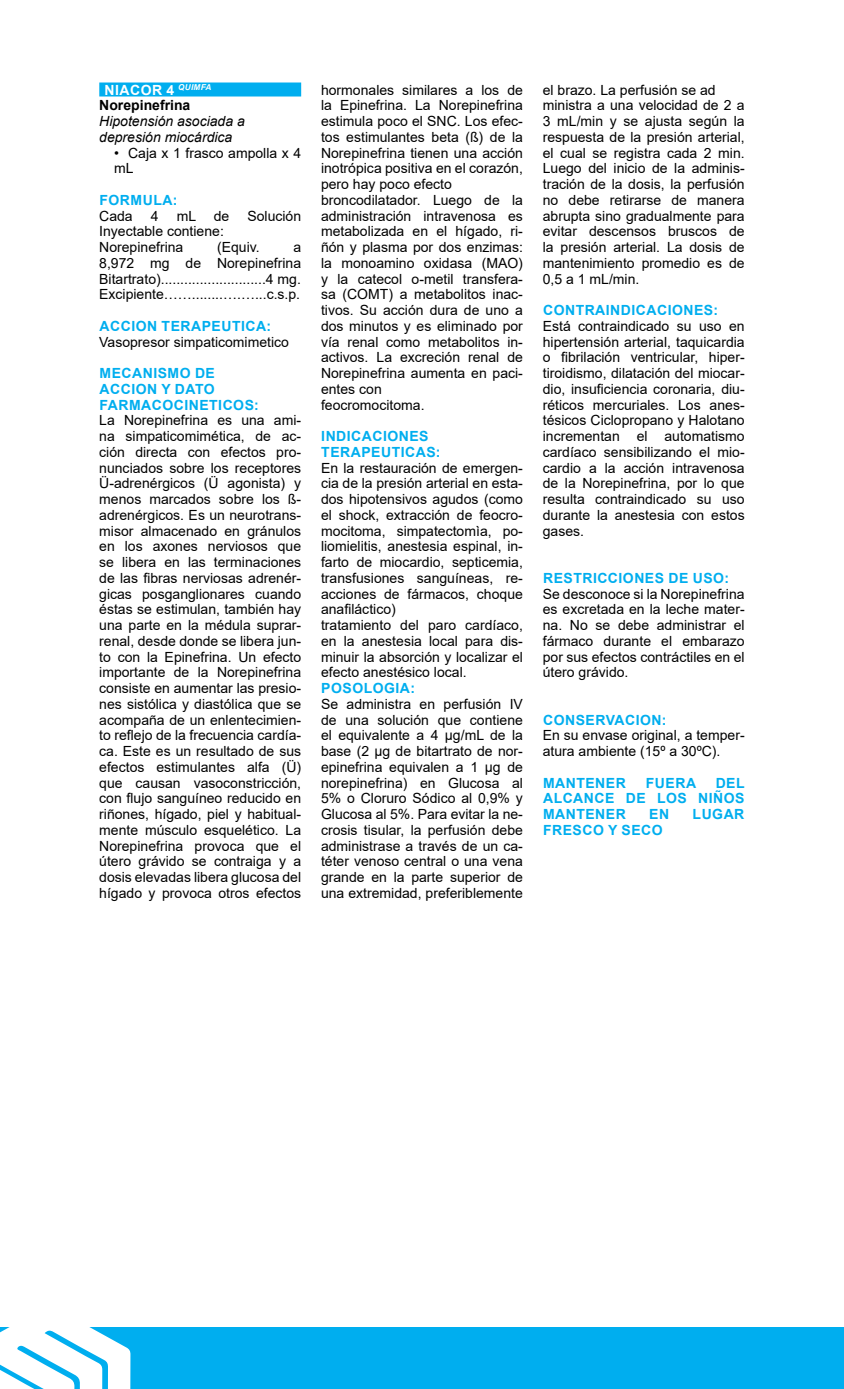
<style>
.page{position:relative;width:844px;height:1389px;background:#fff}
.page>*{position:absolute;margin:0;border:0;box-sizing:border-box;transform-origin:0 0}
.t1{font:14px/15.8px "Arial";color:#000}
.t2{font:700 14px/15.8px "Arial";letter-spacing:.035em;color:#00aeef}
.t3{font:italic 14px/15.8px "Arial";color:#000}
.t4{font:700 14px/15.8px "Arial";color:#000}
.s1{color:#fff}
</style>
<div class="page">
<div style="left:0;top:1327px;width:843px;height:62px;background:#00aeef"></div>
<svg style="left:0;top:1327px;width:130px;height:62px"></svg>
<div style="left:99px;top:83px;width:202px;height:14px;background:#00aeef"></div>
<p class="t4" style="left:99px;top:82px;width:114px;text-indent:5px"><span class="s1">NIACOR 4</span> <sup>QUIMFA<br></sup>Norepinefrina</p>
<p class="t3" style="left:99px;top:113px;width:147px">Hipotensión asociada a depresión miocárdica</p>
<p class="t1" style="left:114px;top:145px;width:188px">• Caja x 1 frasco ampolla x 4 mL</p>
<p class="t2" style="left:99px;top:192px;width:79px">FORMULA:</p>
<p class="t1" style="left:99px;top:208px;width:35px">Cada</p>
<p class="t1" style="left:151px;top:208px;width:9px">4</p>
<p class="t1" style="left:177px;top:208px;width:21px">mL</p>
<p class="t1" style="left:214px;top:208px;width:17px">de</p>
<p class="t1" style="left:247px;top:208px;width:55px">Solución</p>
<p class="t1" style="left:99px;top:223px;width:126px">Inyectable contiene:<br>Norepinefrina</p>
<p class="t1" style="left:217px;top:239px;width:44px">(Equiv.</p>
<p class="t1" style="left:99px;top:239px;width:203px;text-align:justify;text-indent:194px">a 8,972 mg de Norepinefrina Bitartrato)...........................4 mg.<br>Excipiente……........….…...c.s.p.</p>
<p class="t2" style="left:99px;top:318px;width:173px">ACCION TERAPEUTICA:</p>
<p class="t1" style="left:99px;top:334px;width:191px">Vasopresor simpaticomimetico</p>
<p class="t2" style="left:99px;top:365px;width:161px">MECANISMO DE<br>ACCION Y DATO<br>FARMACOCINETICOS:</p>
<p class="t1" style="left:99px;top:412px;width:203px;text-align:justify">La Norepinefrina es una ami&shy;na simpaticomimética, de ac&shy;ción directa con efectos pro&shy;nunciados sobre los receptores Ü-adrenérgicos (Ü agonista) y menos marcados sobre los ß&shy;adrenérgicos. Es un neurotrans&shy;misor almacenado en gránulos en los axones nerviosos que se libera en las terminaciones de las fibras nerviosas adrenér&shy;gicas posganglionares cuando éstas se estimulan, también hay una parte en la médula suprar&shy;renal, desde donde se libera jun&shy;to con la Epinefrina. Un efecto importante de la Norepinefrina consiste en aumentar las presio&shy;nes sistólica y diastólica que se acompaña de un enlentecimien&shy;to reflejo de la frecuencia cardía&shy;ca. Este es un resultado de sus efectos estimulantes alfa (Ü) que causan vasoconstricción, con flujo sanguíneo reducido en riñones, hígado, piel y habitual&shy;mente músculo esquelético. La Norepinefrina provoca que el útero grávido se contraiga y a dosis elevadas libera glucosa del hígado y provoca otros efectos</p>
<p class="t1" style="left:321px;top:82px;width:203px">hormonales similares a los de la Epinefrina. La Norepinefrina estimula poco el SNC. Los efec&shy;tos estimulantes beta (ß) de la<br>Norepinefrina tienen una acción inotrópica positiva en el corazón, pero hay poco efecto broncodilatador. Luego de la administración intravenosa es metabolizada en el hígado, ri&shy;ñón y plasma por dos enzimas: la monoamino oxidasa (MAO) y la catecol o-metil transfera&shy;sa (COMT) a metabolitos inac&shy;tivos. Su acción dura de uno a dos minutos y es eliminado por vía renal como metabolitos in&shy;activos. La excreción renal de<br>Norepinefrina aumenta en paci&shy;entes con<br>feocromocitoma.</p>
<p class="t2" style="left:321px;top:428px;width:121px">INDICACIONES<br>TERAPEUTICAS:</p>
<p class="t1" style="left:321px;top:460px;width:203px">En la restauración de emergen&shy;cia de la presión arterial en esta&shy;dos hipotensivos agudos (como el shock, extracción de feocro&shy;mocitoma, simpatectomìa, po&shy;liomielitis, anestesia espinal, in&shy;farto de miocardio, septicemia, transfusiones sanguíneas, re&shy;acciones de fármacos, choque anafiláctico)<br>tratamiento del paro cardíaco, en la anestesia local para dis&shy;minuir la absorción y localizar el efecto anestésico local.</p>
<p class="t2" style="left:321px;top:680px;width:95px">POSOLOGIA:</p>
<p class="t1" style="left:321px;top:696px;width:203px;text-align:justify">Se administra en perfusión IV de una solución que contiene el equivalente a 4 μg/mL de la base (2 μg de bitartrato de nor&shy;epinefrina equivalen a 1 μg de norepinefrina) en Glucosa al 5% o Cloruro Sódico al 0,9% y Glucosa al 5%. Para evitar la ne&shy;crosis tisular, la perfusión debe administrase a través de un ca&shy;téter venoso central o una vena grande en la parte superior de una extremidad, preferiblemente</p>
<p class="t1" style="left:542px;top:82px;width:203px">el brazo. La perfusión se ad ministra a una velocidad de 2 a<br>3 mL/min y se ajusta según la respuesta de la presión arterial, el cual se registra cada 2 min.<br>Luego del inicio de la adminis&shy;tración de la dosis, la perfusión no debe retirarse de manera abrupta sino gradualmente para evitar descensos bruscos de la presión arterial. La dosis de mantenimiento promedio es de<br>0,5 a 1 mL/min.</p>
<p class="t2" style="left:543px;top:302px;width:177px">CONTRAINDICACIONES:</p>
<p class="t1" style="left:542px;top:318px;width:203px;text-align:justify">Está contraindicado su uso en hipertensión arterial, taquicardia o fibrilación ventricular, hiper&shy;tiroidismo, dilatación del miocar&shy;dio, insuficiencia coronaria, diu&shy;réticos mercuriales. Los anes&shy;tésicos Ciclopropano y Halotano incrementan el automatismo cardíaco sensibilizando el mio&shy;cardio a la acción intravenosa de la Norepinefrina, por lo que resulta contraindicado su uso durante la anestesia con estos gases.</p>
<p class="t2" style="left:543px;top:570px;width:187px">RESTRICCIONES DE USO:</p>
<p class="t1" style="left:542px;top:586px;width:203px;text-align:justify">Se desconoce si la Norepinefrina es excretada en la leche mater&shy;na. No se debe administrar el fármaco durante el embarazo por sus efectos contráctiles en el útero grávido.</p>
<p class="t2" style="left:543px;top:712px;width:125px">CONSERVACION:</p>
<p class="t1" style="left:542px;top:727px;width:203px">En su envase original, a temper&shy;atura ambiente (15º a 30ºC).</p>
<p class="t2" style="left:543px;top:775px;width:84px">MANTENER</p>
<p class="t2" style="left:645px;top:775px;width:52px">FUERA</p>
<p class="t2" style="left:543px;top:775px;width:203px;text-align:justify;text-indent:172px">DEL ALCANCE DE LOS NIÑOS MANTENER</p>
<p class="t2" style="left:649px;top:806px;width:21px">EN</p>
<p class="t2" style="left:692px;top:806px;width:53px">LUGAR</p>
<p class="t2" style="left:543px;top:822px;width:121px">FRESCO Y SECO</p>
</div>
